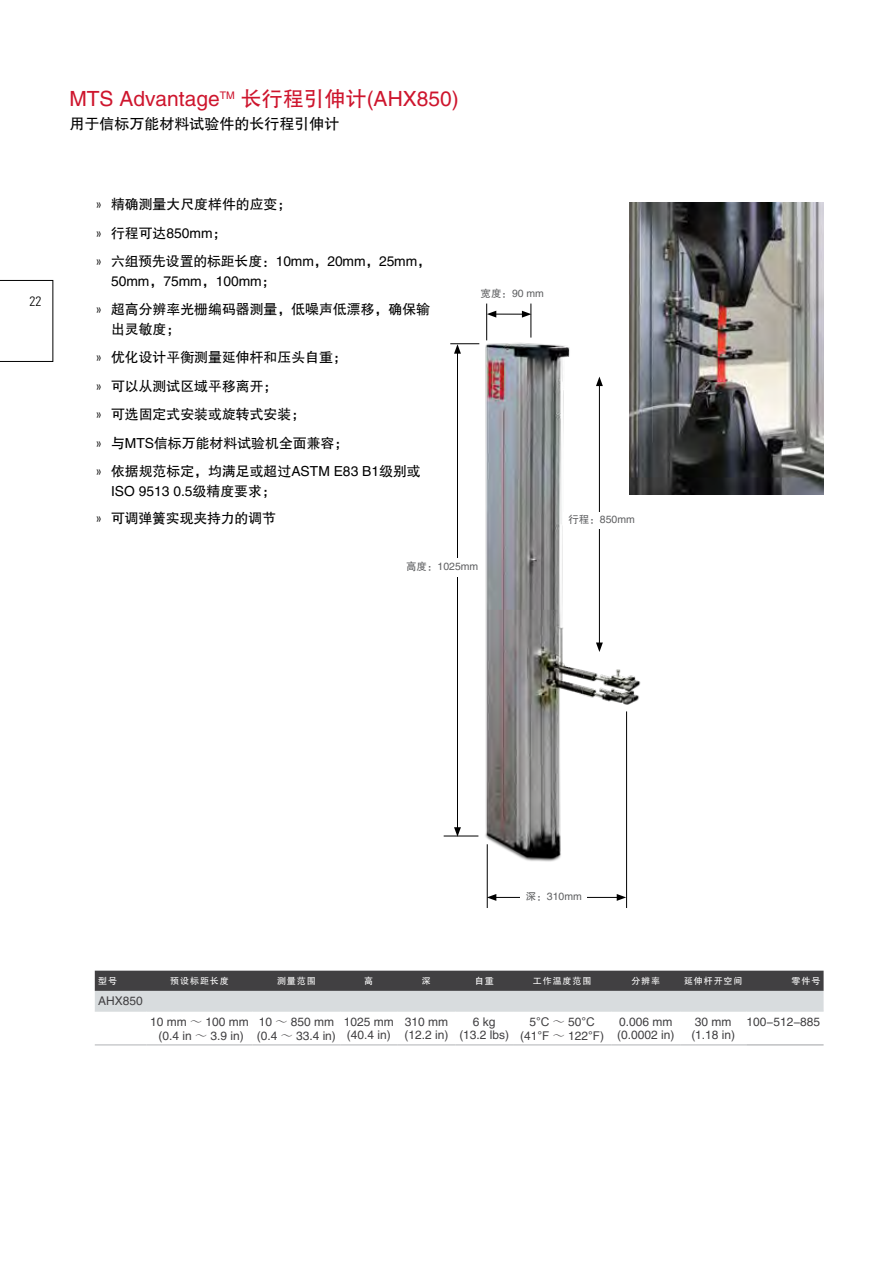
<style>
.page{position:relative;width:893px;height:1263px;background:#fff}
.page>*{position:absolute;margin:0;border:0;box-sizing:border-box;transform-origin:0 0}
.t1{font:21px "FZHTJW GB1 0";color:#ce152d}
.t2{font:15px "FZHTJW GB1 0";color:#000}
.t3{font:13.8px/28.5px "FZHTJW GB1 0";color:#000}
.t4{font:300 condensed 13.5px "Univers";color:#000}
.t5{font:12px/13.5px "FZHTJW GB1 0";color:#414042}
.t6{font:12px "Arial";color:#414042}
.t7{font:10.5px "FZHTJW GB1 0";color:#5f6062}
.t8{font:9px "FZHTJW GB1 0";letter-spacing:.1em;color:#fff}
.s1{font-family:"Univers";font-weight:300;font-stretch:condensed}
.s2{font-family:"Adobe Fangsong Std"}
.s3{font-family:"FZHTJW GB1 0"}
.s4{font-family:"Arial"}
</style>
<div class="page">
<svg style="left:0;top:280px;width:53px;height:82px"></svg>
<img style="left:452px;top:335px;width:189px;height:544px">
<hr style="left:457px;top:351px;width:1px;height:479px;background:#000">
<svg style="left:454px;top:827px;width:7px;height:9px"></svg>
<hr style="left:487px;top:844px;width:1px;height:64px;background:#000">
<hr style="left:626px;top:711px;width:1px;height:197px;background:#000">
<hr style="left:494px;top:897px;width:125px;height:1px;background:#000">
<svg style="left:487px;top:894px;width:9px;height:7px"></svg>
<svg style="left:617px;top:894px;width:9px;height:7px"></svg>
<hr style="left:531px;top:304px;width:1px;height:34px;background:#000">
<hr style="left:486px;top:304px;width:1px;height:36px;background:#000">
<hr style="left:494px;top:314px;width:30px;height:1px;background:#000">
<svg style="left:487px;top:311px;width:9px;height:7px"></svg>
<svg style="left:522px;top:311px;width:9px;height:7px"></svg>
<hr style="left:599px;top:384px;width:1px;height:261px;background:#000">
<svg style="left:596px;top:377px;width:7px;height:9px"></svg>
<svg style="left:596px;top:642px;width:7px;height:10px"></svg>
<hr style="left:444px;top:836px;width:34px;height:1px;background:#000">
<svg style="left:450px;top:343px;width:29px;height:11px"></svg>
<div style="left:399px;top:558px;width:86px;height:18px;background:#fff"></div>
<div style="left:520px;top:893px;width:67px;height:22px;background:#fff"></div>
<div style="left:563px;top:512px;width:77px;height:17px;background:#fff"></div>
<img style="left:629px;top:202px;width:194px;height:293px">
<svg style="left:95px;top:971px;width:729px;height:40px;background:#8d8e90"></svg>
<hr style="left:95px;top:1045px;width:52px;height:1px;background:#b1b3b5">
<hr style="left:147px;top:1045px;width:105px;height:1px;background:#b1b3b5">
<hr style="left:252px;top:1045px;width:88px;height:1px;background:#b1b3b5">
<hr style="left:340px;top:1045px;width:57px;height:1px;background:#b1b3b5">
<hr style="left:397px;top:1045px;width:59px;height:1px;background:#b1b3b5">
<hr style="left:456px;top:1045px;width:57px;height:1px;background:#b1b3b5">
<hr style="left:513px;top:1045px;width:98px;height:1px;background:#b1b3b5">
<hr style="left:611px;top:1045px;width:69px;height:1px;background:#b1b3b5">
<hr style="left:680px;top:1045px;width:66px;height:1px;background:#b1b3b5">
<hr style="left:746px;top:1045px;width:78px;height:1px;background:#9fa1a4">
<hr style="left:95px;top:1011px;width:52px;height:1px;background:#d8dcde">
<hr style="left:147px;top:1011px;width:105px;height:1px;background:#d8dcde">
<hr style="left:252px;top:1011px;width:88px;height:1px;background:#d8dcde">
<hr style="left:340px;top:1011px;width:57px;height:1px;background:#d8dcde">
<hr style="left:397px;top:1011px;width:59px;height:1px;background:#d8dcde">
<hr style="left:456px;top:1011px;width:57px;height:1px;background:#d8dcde">
<hr style="left:513px;top:1011px;width:98px;height:1px;background:#d8dcde">
<hr style="left:611px;top:1011px;width:69px;height:1px;background:#d8dcde">
<hr style="left:680px;top:1011px;width:66px;height:1px;background:#d8dcde">
<hr style="left:746px;top:1011px;width:78px;height:1px;background:#d8dcde">
<p class="t4" style="left:29px;top:293px;width:13px">22</p>
<h1 class="t1" style="left:69px;top:88px;width:391px">MTS Advantage<sup>TM</sup> 长行程引伸计(AHX850)</h1>
<p class="t2" style="left:69px;top:115px;width:272px">用于信标万能材料试验件的长行程引伸计</p>
<p class="t3" style="left:96px;top:191px;width:336px"><span class="s1">»</span> 精确测量大尺度样件的应变；<br><span class="s1">»</span> 行程可达850mm；<br><span class="s1">»</span> 六组预先设置的标距长度：10mm，20mm，25mm，</p>
<p class="t3" style="left:96px;top:267px;width:336px;text-indent:15px">50mm，75mm，100mm；<br><span class="s1">»</span> 超高分辨率光栅编码器测量，低噪声低漂移，确保输</p>
<p class="t3" style="left:96px;top:315px;width:326px;text-indent:15px">出灵敏度；<br><span class="s1">»</span> 优化设计平衡测量延伸杆和压头自重；<br><span class="s1">»</span> 可以从测试区域平移离开；<br><span class="s1">»</span> 可选固定式安装或旋转式安装；<br><span class="s1">»</span> 与MTS信标万能材料试验机全面兼容；<br><span class="s1">»</span> 依据规范标定，均满足或超过ASTM E83 B1级别或</p>
<p class="t3" style="left:96px;top:478px;width:181px;line-height:27px;text-align:right">ISO 9513 0.5级精度要求；<br><span class="s1">»</span> 可调弹簧实现夹持力的调节</p>
<p class="t7" style="left:480px;top:288px;width:65px">宽度：90 mm</p>
<p class="t7" style="left:406px;top:560px;width:74px">高度：1025mm</p>
<p class="t7" style="left:568px;top:513px;width:68px">行程：850mm</p>
<p class="t7" style="left:526px;top:891px;width:57px">深：310mm</p>
<p class="t8" style="left:98px;top:976px;width:20px">型号</p>
<p class="t8" style="left:170px;top:976px;width:60px">预设标距长度</p>
<p class="t8" style="left:277px;top:976px;width:40px">测量范围</p>
<p class="t8" style="left:364px;top:976px;width:10px">高</p>
<p class="t8" style="left:422px;top:976px;width:10px">深</p>
<p class="t8" style="left:475px;top:976px;width:20px">自重</p>
<p class="t8" style="left:533px;top:976px;width:60px">工作温度范围</p>
<p class="t8" style="left:631px;top:976px;width:30px">分辨率</p>
<p class="t8" style="left:684px;top:976px;width:60px">延伸杆开空间</p>
<p class="t8" style="left:791px;top:976px;width:30px">零件号</p>
<p class="t5" style="left:98px;top:994px;width:46px">AHX850</p>
<p class="t5" style="left:150px;top:1016px;width:100px;text-align:center">10 mm <span class="s2">～</span> 100 mm (0.4 in <span class="s2">～</span> 3.9 in)</p>
<p class="t5" style="left:257px;top:1016px;width:81px">10 <span class="s2">～</span> 850 mm (0.4 <span class="s2">～</span> 33.4 in)</p>
<p class="t5" style="left:344px;top:1015px;width:51px">1025 mm (40.4 in)</p>
<p class="t5" style="left:404px;top:1015px;width:45px">310 mm (12.2 in)</p>
<p class="t5" style="left:459px;top:1015px;width:51px;text-align:center">6 kg (13.2 lbs)</p>
<p class="t6" style="left:529px;top:1014px;width:67px"><span class="s3">5</span>°C <span class="s2">～</span> <span class="s3">50</span>°C</p>
<p class="t5" style="left:617px;top:1015px;width:59px">0.006 mm (0.0002 in)</p>
<p class="t5" style="left:691px;top:1015px;width:45px;text-align:center">30 mm (1.18 in)</p>
<p class="t5" style="left:746px;top:1015px;width:75px">100-512-885</p>
<p class="t5" style="left:520px;top:1029px;width:86px">(41<span class="s4">°F</span> <span class="s2">～</span> 122<span class="s4">°F</span>)</p>
</div>
